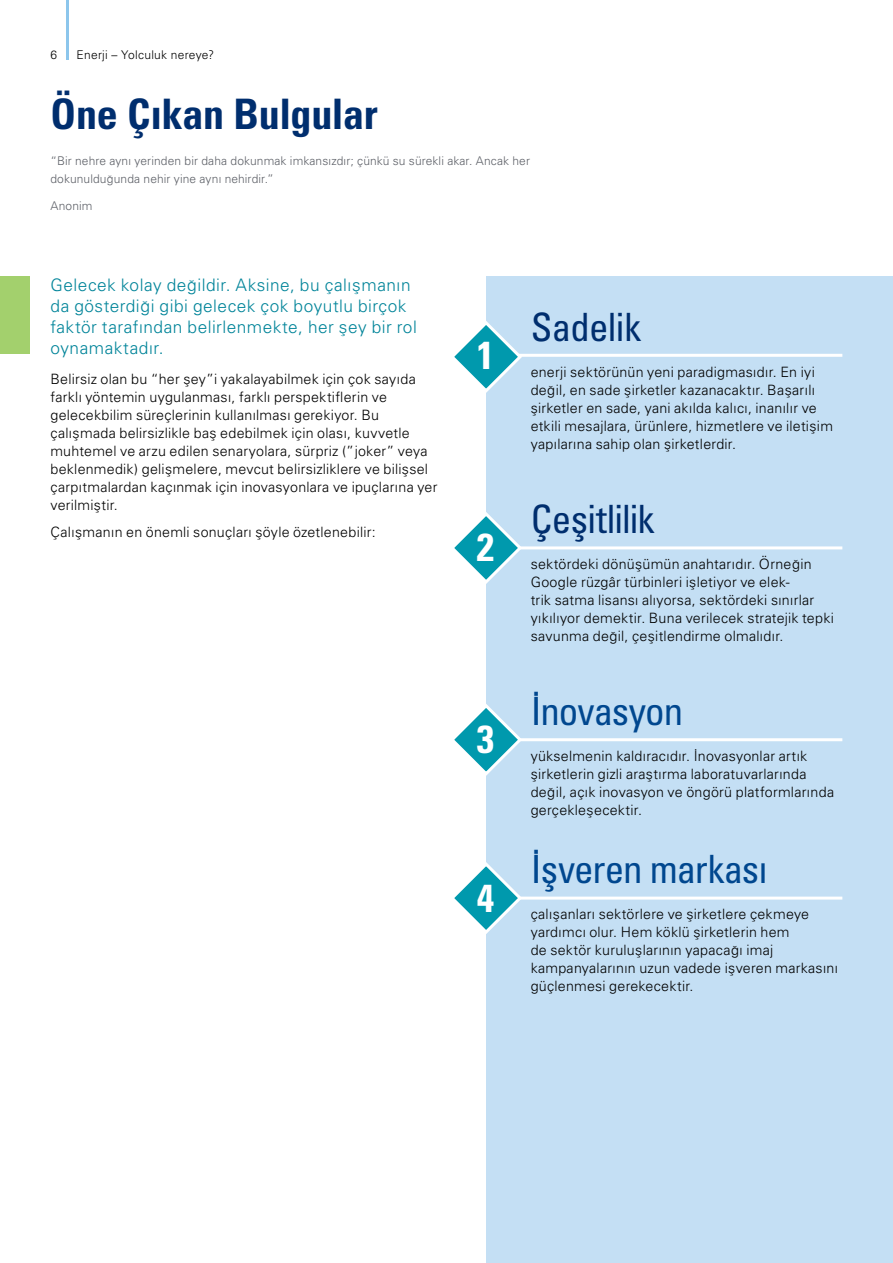
<style>
.page{position:relative;width:893px;height:1263px;background:#fff}
.page>*{position:absolute;margin:0;border:0;box-sizing:border-box;transform-origin:0 0}
.t1{font:42px "Univers Cond Bd Tr";letter-spacing:-.01em;color:#002e6e}
.t2{font:39px "Univers Condensed Tr";letter-spacing:-.025em;color:#00478f}
.t3{font:39px "Univers Condensed Tr";letter-spacing:-.015em;color:#002e6e}
.t4{font:39px "Univers Cond Bd Tr";color:#fff}
.t5{font:17.25px/21px "Univers Light Tr";letter-spacing:.03em;color:#008499}
.t6{font:14.25px/18px "Univers Light Tr";letter-spacing:.015em;color:#000}
.t7{font:12px/18px "Univers Light Tr";letter-spacing:.005em;color:#5e6168}
.t8{font:12px "Univers Light Tr";letter-spacing:.02em;color:#000}
</style>
<div class="page">
<div style="left:0;top:276px;width:30px;height:78px;background:#a3d06d"></div>
<hr style="left:66px;top:0;width:2px;height:60px;background:#8cc6ec">
<div style="left:486px;top:276px;width:407px;height:987px;background:#c4dff4"></div>
<hr style="left:482px;top:354px;width:360px;height:3px;background:#fff">
<svg style="left:454px;top:321px;width:70px;height:72px"></svg>
<hr style="left:502px;top:896px;width:340px;height:3px;background:#fff">
<svg style="left:454px;top:862px;width:70px;height:72px"></svg>
<hr style="left:502px;top:738px;width:340px;height:3px;background:#fff">
<svg style="left:454px;top:704px;width:70px;height:72px"></svg>
<hr style="left:502px;top:546px;width:340px;height:3px;background:#fff">
<svg style="left:454px;top:512px;width:70px;height:72px"></svg>
<p class="t8" style="left:50px;top:48px;width:8px">6</p>
<p class="t8" style="left:77px;top:48px;width:139px">Enerji – Yolculuk nereye?</p>
<h1 class="t1" style="left:50px;top:89px;width:329px">Öne Çıkan Bulgular</h1>
<p class="t7" style="left:50px;top:152px;width:481px">“Bir nehre aynı yerinden bir daha dokunmak imkansızdır; çünkü su sürekli akar. Ancak her dokunulduğunda nehir yine aynı nehirdir.”</p>
<p class="t7" style="left:50px;top:197px;width:44px">Anonim</p>
<p class="t5" style="left:50px;top:274px;width:368px">Gelecek kolay değildir. Aksine, bu çalışmanın da gösterdiği gibi gelecek çok boyutlu birçok faktör tarafından belirlenmekte, her şey bir rol oynamaktadır.</p>
<p class="t6" style="left:50px;top:370px;width:388px">Belirsiz olan bu “her şey”i yakalayabilmek için çok sayıda farklı yöntemin uygulanması, farklı perspektiflerin ve gelecekbilim süreçlerinin kullanılması gerekiyor. Bu çalışmada belirsizlikle baş edebilmek için olası, kuvvetle muhtemel ve arzu edilen senaryolara, sürpriz (”joker” veya beklenmedik) gelişmelere, mevcut belirsizliklere ve bilişsel çarpıtmalardan kaçınmak için inovasyonlara ve ipuçlarına yer verilmiştir.</p>
<p class="t6" style="left:50px;top:523px;width:327px">Çalışmanın en önemli sonuçları şöyle özetlenebilir:</p>
<h2 class="t4" style="left:477px;top:332px;width:19px">1</h2>
<h2 class="t4" style="left:477px;top:524px;width:19px">2</h2>
<h2 class="t4" style="left:477px;top:716px;width:19px">3</h2>
<h2 class="t4" style="left:477px;top:875px;width:19px">4</h2>
<h2 class="t3" style="left:531px;top:303px;width:112px">Sadelik</h2>
<p class="t6" style="left:531px;top:362px;width:304px">enerji sektörünün yeni paradigmasıdır. En iyi değil, en sade şirketler kazanacaktır. Başarılı şirketler en sade, yani akılda kalıcı, inanılır ve etkili mesajlara, ürünlere, hizmetlere ve iletişim yapılarına sahip olan şirketlerdir.</p>
<h2 class="t3" style="left:531px;top:495px;width:126px">Çeşitlilik</h2>
<p class="t6" style="left:531px;top:554px;width:305px">sektördeki dönüşümün anahtarıdır. Örneğin Google rüzgâr türbinleri işletiyor ve elek-<br>trik satma lisansı alıyorsa, sektördeki sınırlar yıkılıyor demektir. Buna verilecek stratejik tepki savunma değil, çeşitlendirme olmalıdır.</p>
<h2 class="t2" style="left:531px;top:687px;width:154px">İnovasyon</h2>
<p class="t6" style="left:531px;top:746px;width:305px">yükselmenin kaldıracıdır. İnovasyonlar artık şirketlerin gizli araştırma laboratuvarlarında değil, açık inovasyon ve öngörü platformlarında gerçekleşecektir.</p>
<h2 class="t2" style="left:531px;top:844px;width:238px">İşveren markası</h2>
<p class="t6" style="left:531px;top:904px;width:309px">çalışanları sektörlere ve şirketlere çekmeye yardımcı olur. Hem köklü şirketlerin hem<br>de sektör kuruluşlarının yapacağı imaj kampanyalarının uzun vadede işveren markasını güçlenmesi gerekecektir.</p>
</div>
